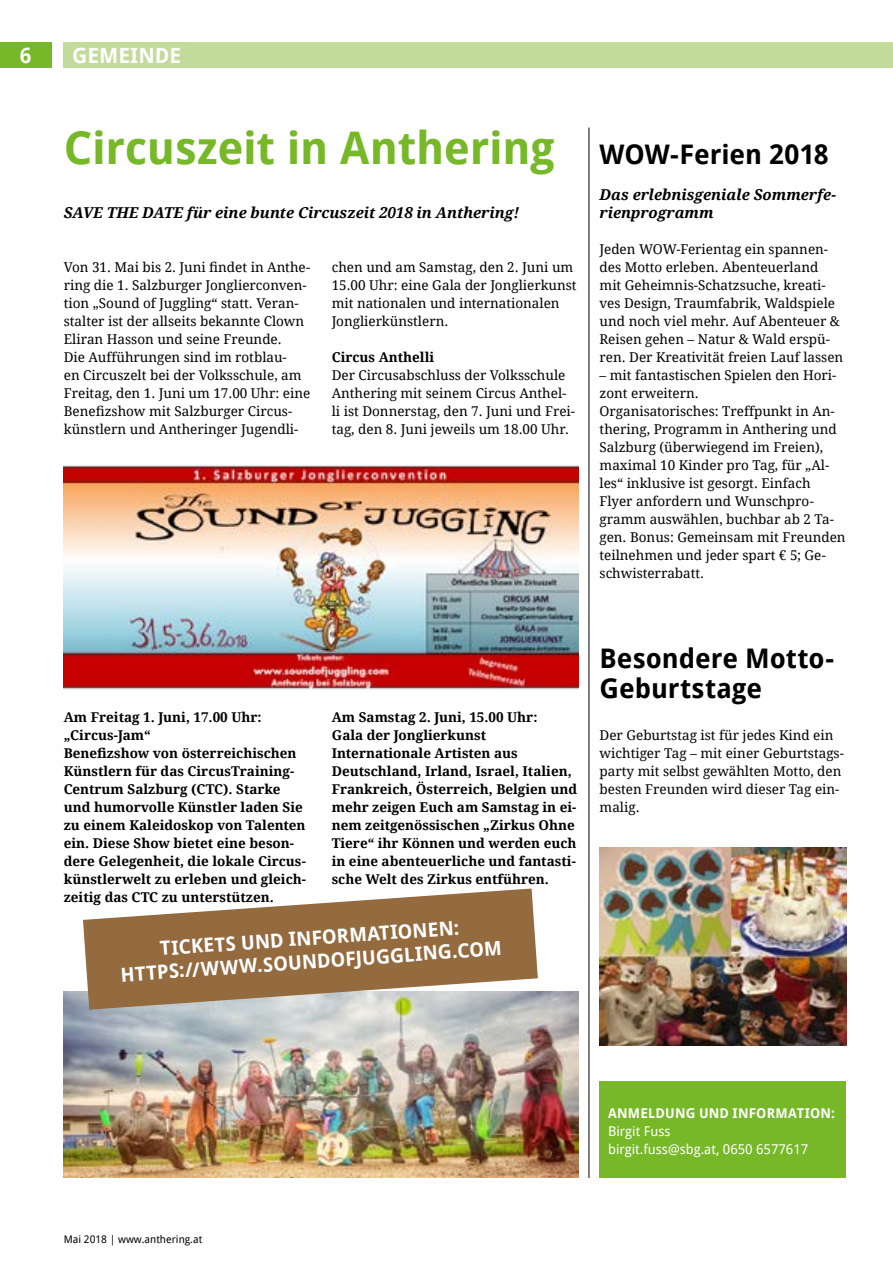
<style>
.page{position:relative;width:893px;height:1263px;background:#fff}
.page>*{position:absolute;margin:0;border:0;box-sizing:border-box;transform-origin:0 0}
.t1{font:700 45px "Droid Sans";letter-spacing:-.005em;color:#76b828}
.t2{font:700 27px/30px "Droid Sans";color:#000}
.t3{font:700 21px "Droid Sans";color:#fff}
.t4{font:700 19.5px/23.4px "Droid Sans";color:#fff;text-align:center}
.t5{font:italic 700 15px/18px "Droid Serif";color:#000}
.t6{font:13.5px/18px "Droid Serif";color:#000}
.t7{font:700 13.5px/18px "Droid Serif";color:#000}
.t8{font:13.5px/18px "Droid Sans";color:#fff}
.t9{font:700 13.5px "Droid Sans";letter-spacing:.01em;color:#fff}
.t10{font:10.5px "Droid Sans";color:#000}
</style>
<div class="page">
<div style="left:0;top:43px;width:51px;height:25px;background:#76b828"></div>
<div style="left:64px;top:43px;width:829px;height:25px;background:#c3db9a"></div>
<img style="left:64px;top:465px;width:514px;height:225px">
<div style="left:600px;top:1082px;width:246px;height:96px;background:#76b828"></div>
<img style="left:600px;top:848px;width:246px;height:198px">
<img style="left:64px;top:992px;width:514px;height:186px">
<svg style="left:83px;top:888px;width:455px;height:122px;fill:#946a3f"></svg>
<hr style="left:589px;top:128px;width:1px;height:1050px;background:#000">
<h3 class="t3" style="left:20px;top:42px;width:13px">6</h3>
<h3 class="t3" style="left:72px;top:42px;width:110px">GEMEINDE</h3>
<h1 class="t1" style="left:64px;top:118px;width:493px">Circuszeit in Anthering</h1>
<p class="t5" style="left:64px;top:203px;width:457px">SAVE THE DATE für eine bunte Circuszeit 2018 in Anthering!</p>
<p class="t6" style="left:64px;top:258px;width:248px">Von 31. Mai bis 2. Juni findet in Anthe&shy;ring die 1. Salzburger Jonglierconven&shy;tion „Sound of Juggling“ statt. Veran&shy;stalter ist der allseits bekannte Clown Eliran Hasson und seine Freunde.<br>Die Aufführungen sind im rotblau-<br>en Circuszelt bei der Volksschule, am Freitag, den 1. Juni um 17.00 Uhr: eine Benefizshow mit Salzburger Circus&shy;künstlern und Antheringer Jugendli-</p>
<p class="t6" style="left:332px;top:258px;width:246px">chen und am Samstag, den 2. Juni um<br>15.00 Uhr: eine Gala der Jonglierkunst mit nationalen und internationalen<br>Jonglierkünstlern.</p>
<p class="t7" style="left:332px;top:348px;width:104px">Circus Anthelli</p>
<p class="t6" style="left:332px;top:366px;width:245px">Der Circusabschluss der Volksschule Anthering mit seinem Circus Anthel&shy;li ist Donnerstag, den 7. Juni und Frei&shy;tag, den 8. Juni jeweils um 18.00 Uhr.</p>
<h2 class="t2" style="left:600px;top:138px;width:231px">WOW-Ferien 2018</h2>
<p class="t5" style="left:600px;top:185px;width:238px">Das erlebnisgeniale Sommerfe&shy;rienprogramm</p>
<p class="t6" style="left:600px;top:240px;width:245px">Jeden WOW-Ferientag ein spannen&shy;des Motto erleben. Abenteuerland mit Geheimnis-Schatzsuche, kreati&shy;ves Design, Traumfabrik, Waldspiele und noch viel mehr. Auf Abenteuer &amp; Reisen gehen – Natur &amp; Wald erspü&shy;ren. Der Kreativität freien Lauf lassen</p>
<p class="t6" style="left:600px;top:366px;width:248px">– mit fantastischen Spielen den Hori&shy;zont erweitern.<br>Organisatorisches: Treffpunkt in An&shy;thering, Programm in Anthering und<br>Salzburg (überwiegend im Freien), maximal 10 Kinder pro Tag, für „Al&shy;les“ inklusive ist gesorgt. Einfach<br>Flyer anfordern und Wunschpro&shy;gramm auswählen, buchbar ab 2 Ta&shy;gen. Bonus: Gemeinsam mit Freunden teilnehmen und jeder spart € 5; Ge&shy;schwisterrabatt.</p>
<p class="t7" style="left:64px;top:708px;width:244px">Am Freitag 1. Juni, 17.00 Uhr: „Circus-Jam“<br>Benefizshow von österreichischen<br>Künstlern für das CircusTraining-<br>Centrum Salzburg (CTC). Starke und humorvolle Künstler laden Sie zu einem Kaleidoskop von Talenten ein. Diese Show bietet eine beson&shy;dere Gelegenheit, die lokale Circus&shy;künstlerwelt zu erleben und gleich&shy;zeitig das CTC zu unterstützen.</p>
<p class="t7" style="left:332px;top:708px;width:247px">Am Samstag 2. Juni, 15.00 Uhr:<br>Gala der Jonglierkunst Internationale Artisten aus Deutschland, Irland, Israel, Italien, Frankreich, Österreich, Belgien und mehr zeigen Euch am Samstag in ei&shy;nem zeitgenössischen „Zirkus Ohne Tiere“ ihr Können und werden euch in eine abenteuerliche und fantasti&shy;sche Welt des Zirkus entführen.</p>
<h3 class="t4" style="left:118px;top:939px;width:383px;rotate:-4deg">TICKETS UND INFORMATIONEN:<br>HTTPS://WWW.SOUNDOFJUGGLING.COM</h3>
<h2 class="t2" style="left:600px;top:642px;width:236px">Besondere Motto-<br>Geburtstage</h2>
<p class="t6" style="left:600px;top:726px;width:246px">Der Geburtstag ist für jedes Kind ein wichtiger Tag – mit einer Geburtstags&shy;party mit selbst gewählten Motto, den besten Freunden wird dieser Tag ein&shy;malig.</p>
<p class="t10" style="left:64px;top:1233px;width:140px">Mai 2018 | www.anthering.at</p>
<p class="t9" style="left:608px;top:1104px;width:228px">ANMELDUNG UND INFORMATION:</p>
<p class="t8" style="left:608px;top:1122px;width:202px">Birgit Fuss<br>birgit.fuss@sbg.at, 0650 6577617</p>
</div>
